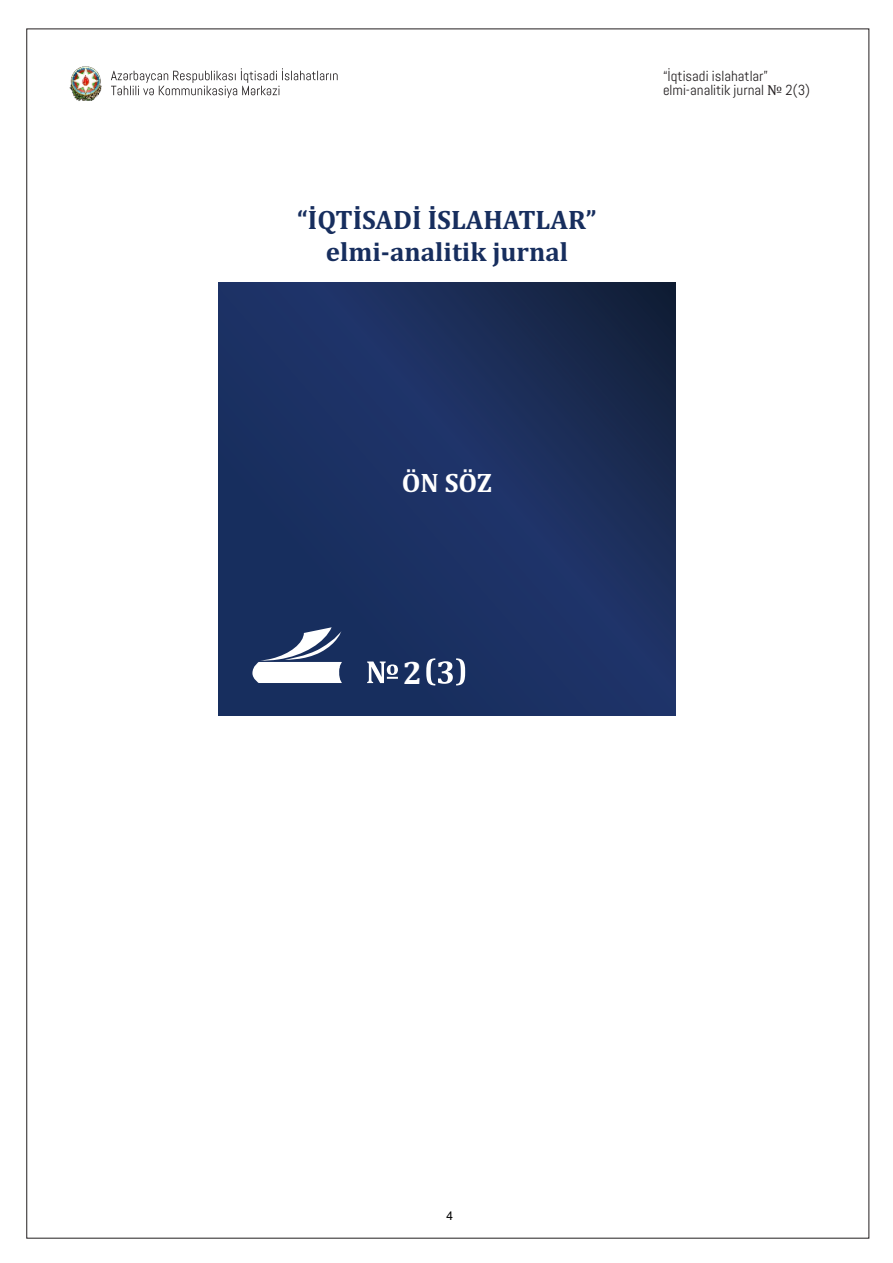
<style>
.page{position:relative;width:893px;height:1263px;background:#fff}
.page>*{position:absolute;margin:0;border:0;box-sizing:border-box;transform-origin:0 0}
.t1{font:700 33px "Cambria";color:#fff}
.t2{font:700 27px/31.7px "Cambria";color:#172e5e;text-align:center}
.t3{font:700 27px "Cambria";color:#fff}
.t4{font:14.55px/14.4px "Abel Pro";color:#231f20}
.t5{font:12px "Arial";color:#000}
.s1{font-family:"Cambria"}
</style>
<div class="page">
<svg style="left:218px;top:282px;width:458px;height:434px;background:#1a2f5e"></svg>
<svg style="left:252px;top:627px;width:90px;height:56px"></svg>
<img style="left:69px;top:66px;width:33px;height:35px">
<svg style="left:111px;top:68px;width:227px;height:30px"></svg>
<svg style="left:367px;top:661px;width:31px;height:22px"></svg>
<svg style="left:426px;top:658px;width:39px;height:27px"></svg>
<h2 class="t2" style="left:297px;top:206px;width:301px">“İQTİSADİ İSLAHATLAR” elmi-analitik jurnal</h2>
<p class="t4" style="left:663px;top:70px;width:148px">“İqtisadi islahatlar” elmi-analitik jurnal <span class="s1">№</span> 2(3)</p>
<h2 class="t3" style="left:402px;top:471px;width:92px">ÖN SÖZ</h2>
<h1 class="t1" style="left:403px;top:658px;width:21px">2</h1>
<p class="t5" style="left:446px;top:1212px;width:8px">4</p>
</div>
